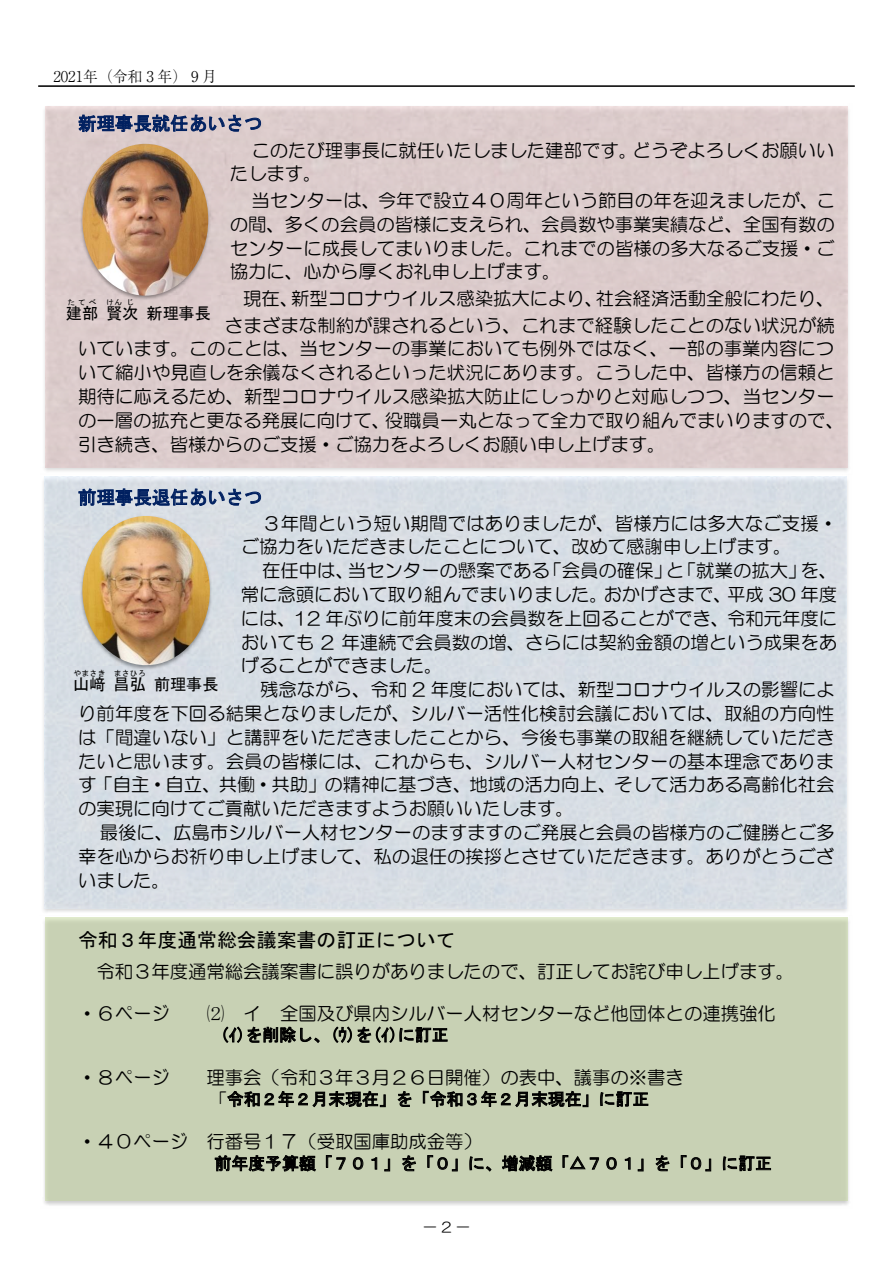
<style>
.page{position:relative;width:893px;height:1263px;background:#fff}
.page>*{position:absolute;margin:0;border:0;box-sizing:border-box;transform-origin:0 0}
.t1{font:19.8px "MS Gothic";color:#000}
.t2{font:18.3px/23.9px "HG Maru Gothic MPRO";color:#000;text-align:justify}
.t3{font:18.3px "MS Gothic";color:#002060}
.t4{font:16.95px "MS Gothic";color:#000}
.t5{font:16.2px "MS Gothic";color:#000}
.t6{font:300 14.85px "Ryumin Pro";color:#000}
.t7{font:13.8px "HG Maru Gothic MPRO";color:#000;scale:1.1 1}
.t8{font:7.65px "MS Gothic";letter-spacing:.05em;color:#000}
.s1{font-family:"MS Mincho"}
.s2{font-family:"HG Maru Gothic MPRO"}
</style>
<div class="page">
<div style="left:45px;top:477px;width:802px;height:431px;background:#d7dde5"></div>
<div style="left:46px;top:106px;width:802px;height:362px;background:#dccccc"></div>
<img style="left:44px;top:917px;width:805px;height:289px">
<div style="left:46px;top:918px;width:802px;height:283px;background:#c8d1b4"></div>
<img style="left:80px;top:513px;width:132px;height:159px">
<img style="left:82px;top:516px;width:128px;height:149px">
<img style="left:80px;top:143px;width:133px;height:157px">
<img style="left:82px;top:144px;width:126px;height:152px">
<hr style="left:38px;top:86px;width:817px;height:1px;background:#000">
<p class="t6" style="left:38px;top:65px;width:180px">　2021年（令和 3 年） 9 月</p>
<p class="t3" style="left:78px;top:114px;width:186px">新理事長就任あいさつ</p>
<p class="t2" style="left:230px;top:138px;width:606px;text-indent:22px">このたび理事長に就任いたしました建部です。どうぞよろしくお願いいたします。</p>
<p class="t2" style="left:230px;top:188px;width:606px;text-indent:22px">当センターは、今年で設立４０周年という節目の年を迎えましたが、この間、多くの会員の皆様に支えられ、会員数や事業実績など、全国有数のセンターに成長してまいりました。これまでの皆様の多大なるご支援・ご協力に、心から厚くお礼申し上げます。</p>
<p class="t2" style="left:225px;top:285px;width:611px;line-height:26.5px;text-align:right">現在、新型コロナウイルス感染拡大により、社会経済活動全般にわたり、さまざまな制約が課されるという、これまで経験したことのない状況が続</p>
<p class="t2" style="left:78px;top:337px;width:767px;text-align:left">いています。このことは、当センターの事業においても例外ではなく、一部の事業内容について縮小や見直しを余儀なくされるといった状況にあります。こうした中、皆様方の信頼と期待に応えるため、新型コロナウイルス感染拡大防止にしっかりと対応しつつ、当センターの一層の拡充と更なる発展に向けて、役職員一丸となって全力で取り組んでまいりますので、引き続き、皆様からのご支援・ご協力をよろしくお願い申し上げます。</p>
<p class="t3" style="left:78px;top:488px;width:186px">前理事長退任あいさつ</p>
<p class="t2" style="left:241px;top:511px;width:598px;text-indent:22px">３年間という短い期間ではありましたが、皆様方には多大なご支援・ご協力をいただきましたことについて、改めて感謝申し上げます。</p>
<p class="t2" style="left:241px;top:558px;width:598px;text-indent:22px">在任中は、当センターの懸案である「会員の確保」と「就業の拡大」を、常に念頭において取り組んでまいりました。おかげさまで、平成 30 年度には、12 年ぶりに前年度末の会員数を上回ることができ、令和元年度においても 2 年連続で会員数の増、さらには契約金額の増という成果をあげることができました。</p>
<p class="t2" style="left:78px;top:678px;width:758px;text-indent:182px">残念ながら、令和 2 年度においては、新型コロナウイルスの影響により前年度を下回る結果となりましたが、シルバー活性化検討会議においては、取組の方向性は「間違いない」と講評をいただきましたことから、今後も事業の取組を継続していただきたいと思います。会員の皆様には、これからも、シルバー人材センターの基本理念であります「自主・自立、共働・共助」の精神に基づき、地域の活力向上、そして活力ある高齢化社会の実現に向けてご貢献いただきますようお願いいたします。</p>
<p class="t2" style="left:78px;top:821px;width:758px;text-indent:21px">最後に、広島市シルバー人材センターのますますのご発展と会員の皆様方のご健勝とご多幸を心からお祈り申し上げまして、私の退任の挨拶とさせていただきます。ありがとうございました。</p>
<p class="t8" style="left:67px;top:298px;width:31px">たてべ</p>
<p class="t8" style="left:106px;top:298px;width:17px">けん</p>
<p class="t8" style="left:126px;top:298px;width:9px">じ</p>
<p class="t5" style="left:146px;top:305px;width:66px">新理事長</p>
<p class="t5" style="left:66px;top:305px;width:34px">建部</p>
<p class="t5" style="left:106px;top:305px;width:34px">賢次</p>
<p class="t8" style="left:73px;top:669px;width:33px">やまさき</p>
<p class="t8" style="left:114px;top:669px;width:33px">まさひろ</p>
<p class="t5" style="left:73px;top:676px;width:34px">山﨑</p>
<p class="t5" style="left:154px;top:676px;width:66px">前理事長</p>
<p class="t5" style="left:114px;top:676px;width:34px">昌弘</p>
<p class="t1" style="left:78px;top:930px;width:379px">令和３年度通常総会議案書の訂正について</p>
<p class="t2" style="left:96px;top:959px;width:699px">令和３年度通常総会議案書に誤りがありましたので、訂正してお詫び申し上げます。</p>
<p class="t2" style="left:78px;top:1001px;width:93px">・６ページ</p>
<p class="t2" style="left:207px;top:1001px;width:571px"><span class="s1">⑵</span> イ 全国及び県内シルバー人材センターなど他団体との連携強化</p>
<p class="t4" style="left:220px;top:1026px;width:230px">(ｲ)を削除し、(ｳ)を(ｲ)に訂正</p>
<p class="t2" style="left:78px;top:1065px;width:93px">・８ページ</p>
<p class="t2" style="left:207px;top:1065px;width:479px">理事会（令和３年３月２６日開催）の表中、議事の※書き</p>
<p class="t4" style="left:210px;top:1090px;width:441px"><span class="s2">「</span>令和２年２月末現在」を「令和３年２月末現在」に訂正</p>
<p class="t2" style="left:78px;top:1129px;width:406px">・４０ページ 行番号１７（受取国庫助成金等）</p>
<p class="t4" style="left:214px;top:1155px;width:559px">前年度予算額「７０１」を「０」に、増減額「△７０１」を「０」に訂正</p>
<p class="t7" style="left:422px;top:1220px;width:45px">－2－</p>
</div>
